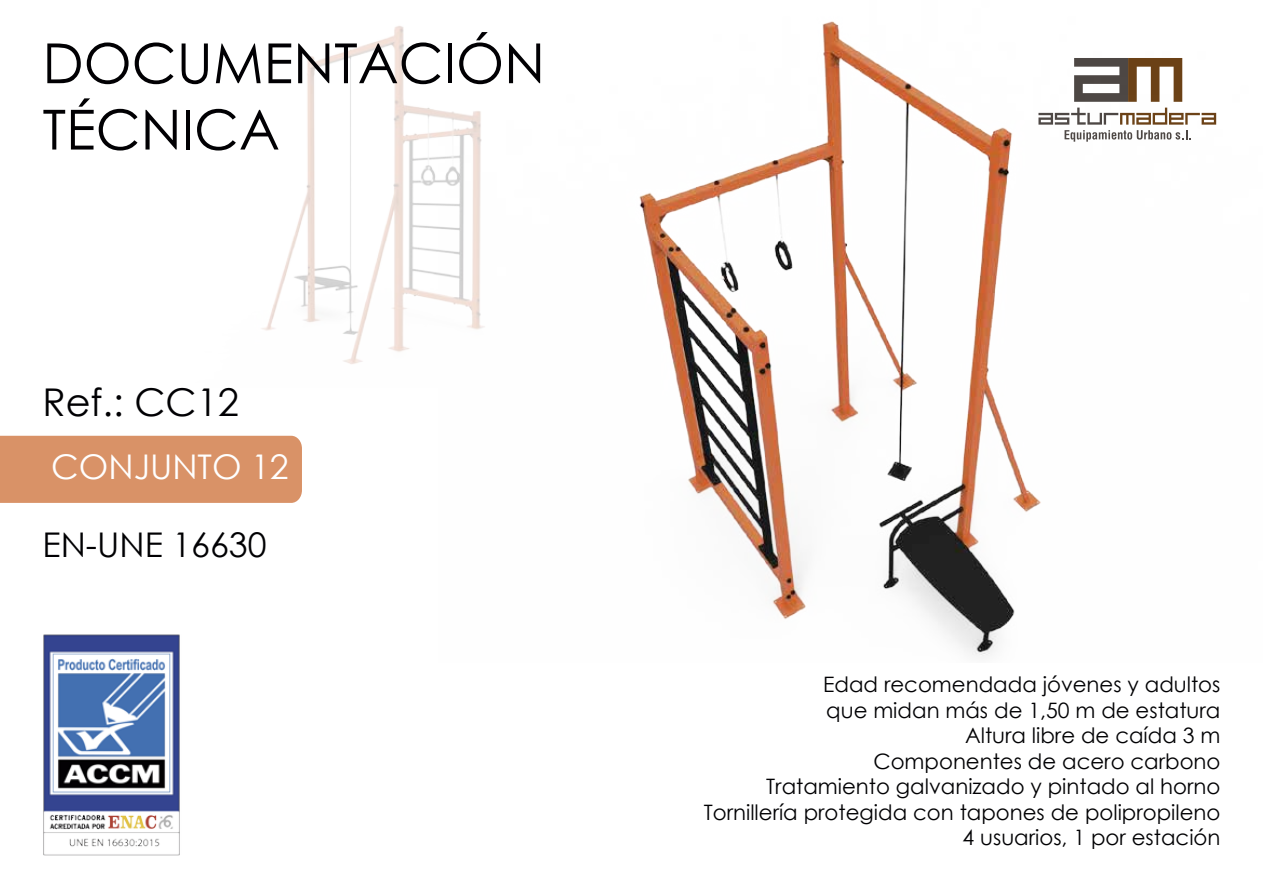
<style>
.page{position:relative;width:1263px;height:893px;background:#fff}
.page>*{position:absolute;margin:0;border:0;box-sizing:border-box;transform-origin:0 0}
.t1{font:55.35px/66.3px "Century Gothic";color:#010003}
.t2{font:38.25px "Century Gothic";color:#010003}
.t3{font:34.05px "Century Gothic";color:#010003}
.t4{font:34.05px "Century Gothic";color:#fff}
.t5{font:21.3px/25.5px "Century Gothic";color:#010003;text-align:right}
</style>
<div class="page">
<img style="left:262px;top:26px;width:176px;height:338px">
<div style="left:0;top:436px;width:302px;height:67px;background:#d99267"></div>
<img style="left:438px;top:21px;width:779px;height:636px">
<img style="left:43px;top:634px;width:137px;height:222px">
<h1 class="t1" style="left:43px;top:29px;width:504px">DOCUMENTACIÓN<br>TÉCNICA</h1>
<h2 class="t2" style="left:43px;top:375px;width:198px">Ref.: CC12</h2>
<h3 class="t4" style="left:51px;top:443px;width:239px">CONJUNTO 12</h3>
<h3 class="t3" style="left:43px;top:520px;width:226px">EN-UNE 16630</h3>
<p class="t5" style="left:704px;top:672px;width:518px">Edad recomendada jóvenes y adultos<br>que midan más de 1,50 m de estatura<br>Altura libre de caída 3 m<br>Componentes de acero carbono<br>Tratamiento galvanizado y pintado al horno Tornillería protegida con tapones de polipropileno 4 usuarios, 1 por estación</p>
</div>
